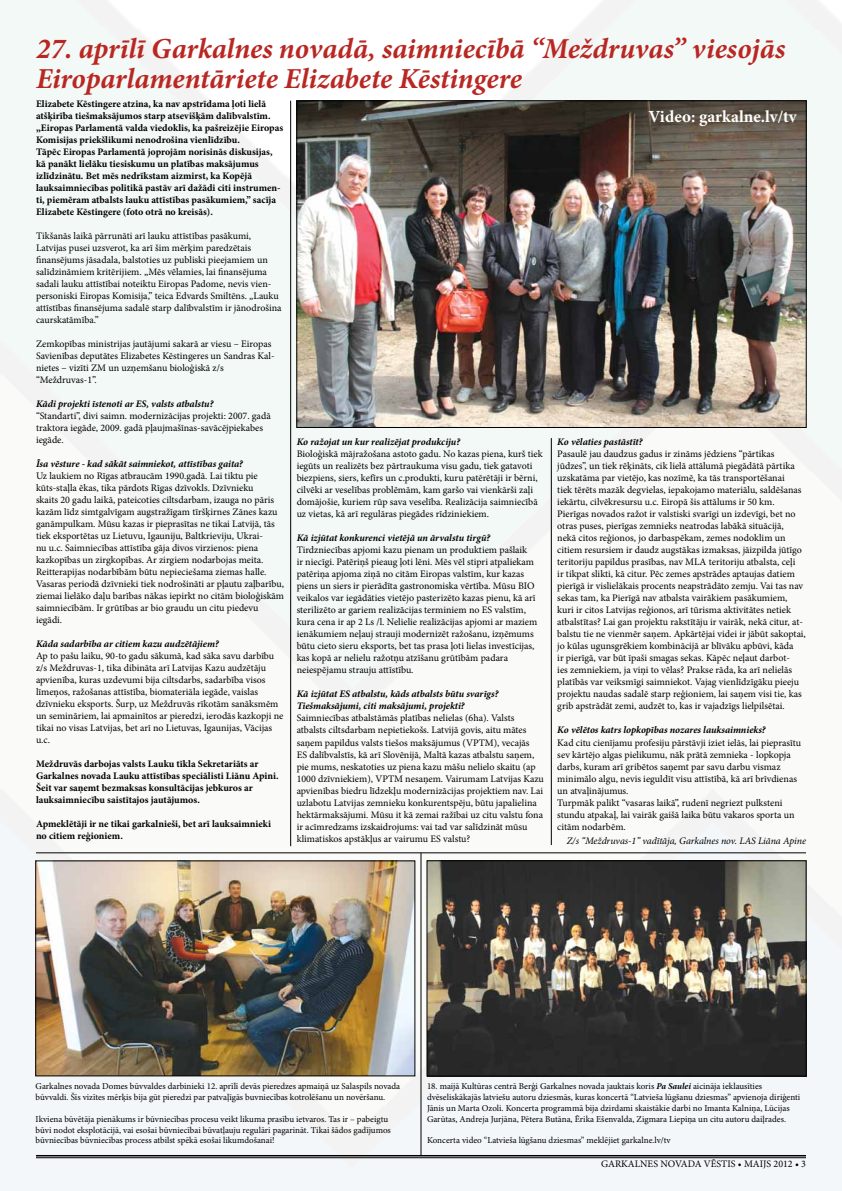
<style>
.page{position:relative;width:842px;height:1191px;background:#fff}
.page>*{position:absolute;margin:0;border:0;box-sizing:border-box;transform-origin:0 0}
.t1{font:italic 700 29px/30px "Minion Pro";letter-spacing:-.005em;color:#b92723}
.t2{font:700 17px "Minion Pro";color:#fff}
.t3{font:10px/12px "Minion Pro";color:#000}
.t4{font:700 10px/12px "Minion Pro";color:#000}
.t5{font:italic 700 10px/12px "Minion Pro";letter-spacing:-.005em;color:#000}
.t6{font:italic 10px "Minion Pro";letter-spacing:-.01em;color:#000}
.t7{font:9px/10.8px "Minion Pro";color:#000}
.s1{font-weight:700;font-style:italic}
</style>
<div class="page">
<img style="left:0;top:0;width:842px;height:1190px">
<hr style="left:36px;top:1155px;width:770px;height:1px;background:#000">
<hr style="left:36px;top:1157px;width:770px;height:1px;background:#000">
<img style="left:38px;top:862px;width:375px;height:212px">
<hr style="left:36px;top:852px;width:770px;height:1px;background:#000">
<hr style="left:290px;top:101px;width:1px;height:745px;background:#000">
<hr style="left:551px;top:438px;width:1px;height:407px;background:#000">
<img style="left:299px;top:103px;width:505px;height:322px">
<div style="left:297px;top:101px;width:509px;height:326px;border:1px solid #000"></div>
<hr style="left:420px;top:853px;width:1px;height:302px;background:#000">
<img style="left:429px;top:862px;width:375px;height:212px">
<div style="left:427px;top:860px;width:379px;height:216px;border:1px solid #000"></div>
<h1 class="t1" style="left:36px;top:33px;width:751px">27. aprīlī Garkalnes novadā, saimniecībā “Meždruvas” viesojās<br>Eiroparlamentāriete Elizabete Kēstingere</h1>
<p class="t4" style="left:36px;top:97px;width:249px">Elizabete Kēstingere atzina, ka nav apstrīdama ļoti lielā atšķirība tiešmaksājumos starp atsevišķām dalībvalstīm. „Eiropas Parlamentā valda viedoklis, ka pašreizējie Eiropas Komisijas priekšlikumi nenodrošina vienlīdzību.<br>Tāpēc Eiropas Parlamentā joprojām norisinās diskusijas, kā panākt lielāku tiesiskumu un platības maksājumus izlīdzinātu. Bet mēs nedrīkstam aizmirst, ka Kopējā lauksaimniecības politikā pastāv arī dažādi citi instrumen&shy;ti, piemēram atbalsts lauku attīstības pasākumiem,” sacīja Elizabete Kēstingere (foto otrā no kreisās).</p>
<p class="t3" style="left:36px;top:230px;width:247px">Tikšanās laikā pārrunāti arī lauku attīstības pasākumi, Latvijas pusei uzsverot, ka arī šim mērķim paredzētais finansējums jāsadala, balstoties uz publiski pieejamiem un salīdzināmiem kritērijiem. „Mēs vēlamies, lai finansējuma sadali lauku attīstībai noteiktu Eiropas Padome, nevis vien&shy;personiski Eiropas Komisija,” teica Edvards Smiltēns. „Lauku attīstības finansējuma sadalē starp dalībvalstīm ir jānodrošina caurskatāmība.”</p>
<p class="t3" style="left:36px;top:338px;width:240px">Zemkopības ministrijas jautājumi sakarā ar viesu – Eiropas Savienības deputātes Elizabetes Kēstingeres un Sandras Kal&shy;nietes – vizīti ZM un uzņemšanu bioloģiskā z/s “Meždruvas-1”.</p>
<p class="t5" style="left:36px;top:397px;width:179px">Kādi projekti īstenoti ar ES, valsts atbalstu?</p>
<p class="t3" style="left:36px;top:410px;width:236px">“Standarti”, divi saimn. modernizācijas projekti: 2007. gadā traktora iegāde, 2009. gadā pļaujmašīnas-savācējpiekabes iegāde.</p>
<p class="t5" style="left:36px;top:457px;width:209px">Īsa vēsture - kad sākāt saimniekot, attīstības gaita?</p>
<p class="t3" style="left:36px;top:470px;width:250px">Uz laukiem no Rīgas atbraucām 1990.gadā. Lai tiktu pie kūts-staļla ēkas, tika pārdots Rīgas dzīvokls. Dzīvnieku<br>skaits 20 gadu laikā, pateicoties ciltsdarbam, izauga no pāris kazām līdz simtgalvīgam augstražīgam tīršķirnes Zānes kazu ganāmpulkam. Mūsu kazas ir pieprasītas ne tikai Latvijā, tās tiek eksportētas uz Lietuvu, Igauniju, Baltkrieviju, Ukrai-<br>nu u.c. Saimniecības attīstība gāja divos virzienos: piena kazkopības un zirgkopības. Ar zirgiem nodarbojas meita.<br>Reitterapijas nodarbībām būtu nepieciešama ziemas halle.<br>Vasaras periodā dzīvnieki tiek nodrošināti ar pļautu zaļbarību, ziemai lielāko daļu barības nākas iepirkt no citām bioloģiskām saimniecībām. Ir grūtības ar bio graudu un citu piedevu iegādi.</p>
<p class="t5" style="left:36px;top:637px;width:184px">Kāda sadarbība ar citiem kazu audzētājiem?</p>
<p class="t3" style="left:36px;top:650px;width:249px">Ap to pašu laiku, 90-to gadu sākumā, kad sāka savu darbību z/s Meždruvas-1, tika dibināta arī Latvijas Kazu audzētāju apvienība, kuras uzdevumi bija ciltsdarbs, sadarbība visos līmeņos, ražošanas attīstība, biomateriāla iegāde, vaislas dzīvnieku eksports. Šurp, uz Meždruvās rīkotām sanāksmēm un semināriem, lai apmainītos ar pieredzi, ierodās kazkopji ne tikai no visas Latvijas, bet arī no Lietuvas, Igaunijas, Vācijas u.c.</p>
<p class="t4" style="left:36px;top:757px;width:244px">Meždruvās darbojas valsts Lauku tīkla Sekretariāts ar Garkalnes novada Lauku attīstības speciālisti Liānu Apini.<br>Šeit var saņemt bezmaksas konsultācijas jebkuros ar lauksaimniecību saistītajos jautājumos.</p>
<p class="t4" style="left:36px;top:817px;width:237px">Apmeklētāji ir ne tikai garkalnieši, bet arī lauksaimnieki no citiem reģioniem.</p>
<p class="t5" style="left:297px;top:436px;width:165px">Ko ražojat un kur realizējat produkciju?</p>
<p class="t3" style="left:297px;top:448px;width:248px">Bioloģiskā mājražošana astoto gadu. No kazas piena, kurš tiek iegūts un realizēts bez pārtraukuma visu gadu, tiek gatavoti biezpiens, siers, kefīrs un c.produkti, kuru patērētāji ir bērni, cilvēki ar veselības problēmām, kam garšo vai vienkārši zaļi domājošie, kuriem rūp sava veselība. Realizācija saimniecībā uz vietas, kā arī regulāras piegādes rīdziniekiem.</p>
<p class="t5" style="left:297px;top:532px;width:195px">Kā izjūtat konkurenci vietējā un ārvalstu tirgū?</p>
<p class="t3" style="left:297px;top:544px;width:242px">Tirdzniecības apjomi kazu pienam un produktiem pašlaik<br>ir niecīgi. Patēriņš pieaug ļoti lēni. Mēs vēl stipri atpaliekam patēriņa apjoma ziņā no citām Eiropas valstīm, kur kazas piens un siers ir pierādīta gastronomiska vērtība. Mūsu BIO veikalos var iegādāties vietējo pasterizēto kazas pienu, kā arī sterilizēto ar gariem realizācijas terminiem no ES valstīm, kura cena ir ap 2 Ls /l. Nelielie realizācijas apjomi ar maziem ienākumiem neļauj strauji modernizēt ražošanu, izņēmums būtu cieto sieru eksports, bet tas prasa ļoti lielas investīcijas, kas kopā ar nelielu ražotņu atzīšanu grūtībām padara neiespējamu strauju attīstību.</p>
<p class="t5" style="left:297px;top:688px;width:203px">Kā izjūtat ES atbalstu, kāds atbalsts būtu svarīgs?<br>Tiešmaksājumi, citi maksājumi, projekti?</p>
<p class="t3" style="left:297px;top:712px;width:249px">Saimniecības atbalstāmās platības nelielas (6ha). Valsts atbalsts ciltsdarbam nepietiekošs. Latvijā govis, aitu mātes saņem papildus valsts tiešos maksājumus (VPTM), vecajās<br>ES dalībvalstīs, kā arī Slovēnijā, Maltā kazas atbalstu saņem, pie mums, neskatoties uz piena kazu māšu nelielo skaitu (ap 1000 dzīvniekiem), VPTM nesaņem. Vairumam Latvijas Kazu apvienības biedru līdzekļu modernizācijas projektiem nav. Lai uzlabotu Latvijas zemnieku konkurentspēju, būtu japalielina hektārmaksājumi. Mūsu it kā zemai ražībai uz citu valstu fona ir acīmredzams izskaidrojums: vai tad var salīdzināt mūsu klimatiskos apstākļus ar vairumu ES valstu?</p>
<h2 class="t2" style="left:648px;top:105px;width:150px">Video: garkalne.lv/tv</h2>
<p class="t5" style="left:557px;top:436px;width:87px">Ko vēlaties pastāstīt?</p>
<p class="t3" style="left:557px;top:448px;width:250px">Pasaulē jau daudzus gadus ir zināms jēdziens “pārtikas jūdzes”, un tiek rēķināts, cik lielā attālumā piegādātā pārtika uzskatāma par vietējo, kas nozīmē, ka tās transportēšanai<br>tiek tērēts mazāk degvielas, iepakojamo materiālu, saldēšanas iekārtu, cilvēkresursu u.c. Eiropā šis attālums ir 50 km.<br>Pierīgas novados ražot ir valstiski svarīgi un izdevīgi, bet no otras puses, pierīgas zemnieks neatrodas labākā situācijā,<br>nekā citos reģionos, jo darbaspēkam, zemes nodoklim un citiem resursiem ir daudz augstākas izmaksas, jāizpilda jūtīgo teritoriju papildus prasības, nav MLA teritoriju atbalsta, ceļi<br>ir tikpat slikti, kā citur. Pēc zemes apstrādes aptaujas datiem pierīgā ir vislielākais procents neapstrādāto zemju. Vai tas nav sekas tam, ka Pierīgā nav atbalsta vairākiem pasākumiem, kuri ir citos Latvijas reģionos, arī tūrisma aktivitātes netiek atbalstītas? Lai gan projektu rakstītāju ir vairāk, nekā citur, at&shy;balstu tie ne vienmēr saņem. Apkārtējai videi ir jābūt sakoptai, jo kūlas ugunsgrēkiem kombinācijā ar blīvāku apbūvi, kāda<br>ir pierīgā, var būt īpaši smagas sekas. Kāpēc neļaut darbot-<br>ies zemniekiem, ja viņi to vēlas? Prakse rāda, ka arī nelielās platībās var veiksmīgi saimniekot. Vajag vienlīdzīgāku pieeju projektu naudas sadalē starp reģioniem, lai saņem visi tie, kas grib apstrādāt zemi, audzēt to, kas ir vajadzīgs lielpilsētai.</p>
<p class="t5" style="left:557px;top:724px;width:210px">Ko vēlētos katrs lopkopības nozares lauksaimnieks?</p>
<p class="t3" style="left:557px;top:736px;width:245px">Kad citu cienījamu profesiju pārstāvji iziet ielās, lai pieprasītu sev kārtējo algas pielikumu, nāk prātā zemnieka - lopkopja darbs, kuram arī gribētos saņemt par savu darbu vismaz minimālo algu, nevis ieguldīt visu attīstībā, kā arī brīvdienas un atvaļinājumus.<br>Turpmāk palikt “vasaras laikā”, rudenī negriezt pulksteni stundu atpakaļ, lai vairāk gaišā laika būtu vakaros sporta un citām nodarbēm.</p>
<p class="t6" style="left:567px;top:834px;width:241px">Z/s “Meždruvas-1” vadītāja, Garkalnes nov. LAS Liāna Apine</p>
<p class="t7" style="left:36px;top:1081px;width:366px">Garkalnes novada Domes būvvaldes darbinieki 12. aprīlī devās pieredzes apmaiņā uz Salaspils novada būvvaldi. Šīs vizītes mērķis bija gūt pieredzi par patvaļīgās buvniecības kotrolēšanu un novēršanu.</p>
<p class="t7" style="left:36px;top:1113px;width:357px">Ikviena būvētāja pienākums ir būvniecības procesu veikt likuma prasību ietvaros. Tas ir – pabeigtu būvi nodot eksplotācijā, vai esošai būvniecībai būvatļauju regulāri pagarināt. Tikai šādos gadījumos būvniecības būvniecības process atbilst spēkā esošai likumdošanai!</p>
<p class="t7" style="left:427px;top:1081px;width:375px">18. maijā Kultūras centrā Berģi Garkalnes novada jauktais koris <span class="s1">Pa Saulei</span> aicināja ieklausīties dvēseliskākajās latviešu autoru dziesmās, kuras koncertā “Latvieša lūgšanu dziesmas” apvienoja diriģenti Jānis un Marta Ozoli. Koncerta programmā bija dzirdami skaistākie darbi no Imanta Kalniņa, Lūcijas Garūtas, Andreja Jurjāna, Pētera Butāna, Ērika Ešenvalda, Zigmara Liepiņa un citu autoru daiļrades.</p>
<p class="t7" style="left:427px;top:1135px;width:245px">Koncerta video “Latvieša lūgšanu dziesmas” meklējiet garkalne.lv/tv</p>
<p class="t3" style="left:601px;top:1158px;width:206px">GARKALNES NOVADA VĒSTIS • MAIJS 2012 • 3</p>
</div>
